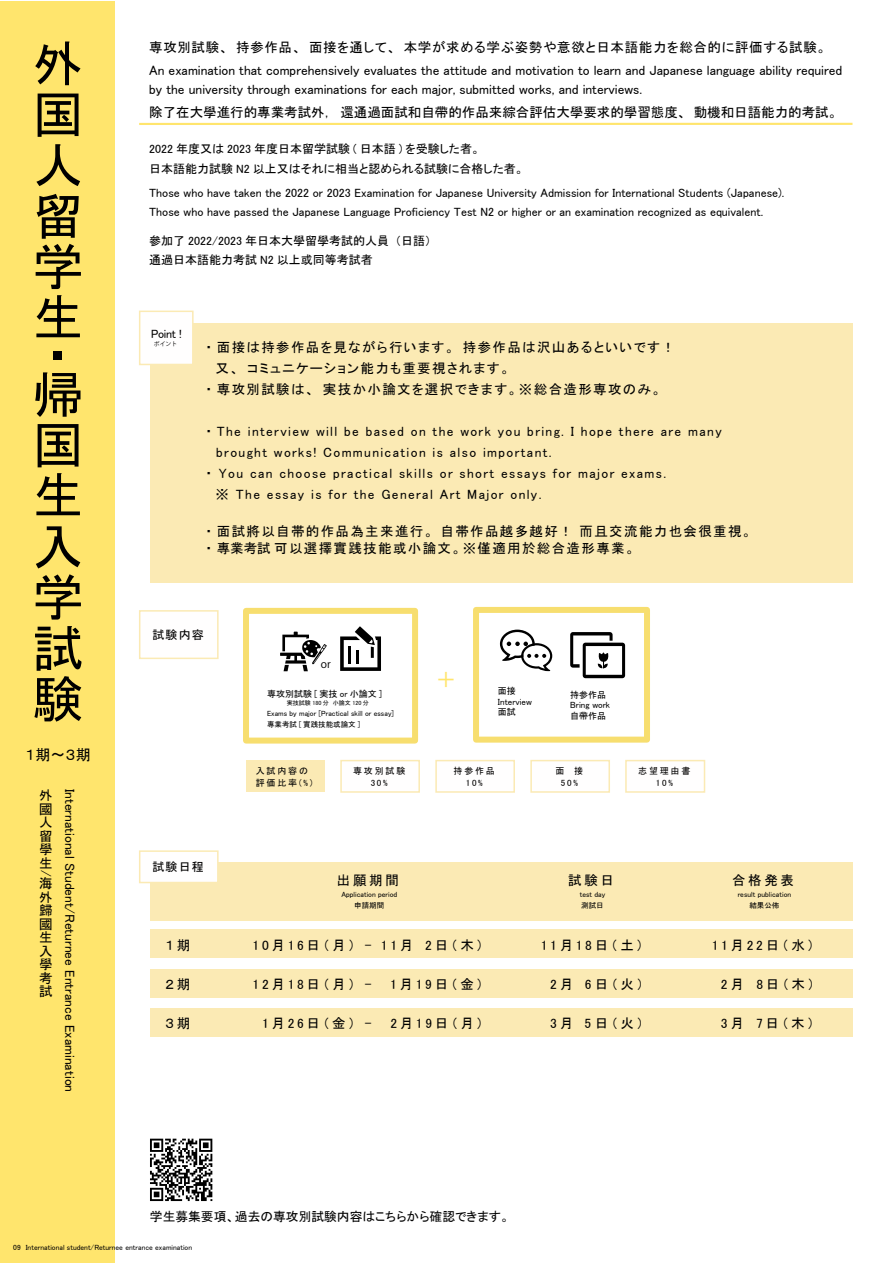
<style>
.page{position:relative;width:893px;height:1263px;background:#fff}
.page>*{position:absolute;margin:0;border:0;box-sizing:border-box;transform-origin:0 0}
.t1{font:50.85px/50.8px "MS P Gothic";color:#000;text-align:justify}
.t2{font:21px "MS P Gothic";color:#ffe56d}
.t3{font:15px "MS P Gothic";color:#000}
.t4{font:13.5px/13.5px "MS P Gothic";letter-spacing:.1em;color:#000;text-align:justify}
.t5{font:13.5px/22.5px "MS P Gothic";color:#000}
.t6{font:13.5px "MS P Gothic";letter-spacing:.2em;color:#000}
.t7{font:12.75px "MS P Gothic";color:#000}
.t8{font:12px/19.5px "MS P Gothic";color:#000}
.t9{font:10.65px "Koz Go Pr 6 N";color:#000}
.t10{font:9px/12px "MS P Gothic";color:#000;text-align:center}
.t11{font:9px/12px "MS P Gothic";letter-spacing:.2em;color:#000}
.t12{font:7.5px/10.5px "MS P Gothic";color:#000}
.t13{font:6px "MS P Gothic";color:#000}
.t14{font:5.85px "Koz Go Pr 6 N";color:#000}
</style>
<div class="page">
<div style="left:150px;top:324px;width:702px;height:259px;background:#fbeab4"></div>
<hr style="left:139px;top:123px;width:713px;height:2px;background:#ffe56d">
<div style="left:150px;top:862px;width:702px;height:58px;background:#fbeab4"></div>
<div style="left:150px;top:929px;width:702px;height:28px;background:#fbeab4"></div>
<div style="left:150px;top:970px;width:702px;height:28px;background:#fbeab4"></div>
<div style="left:150px;top:1008px;width:702px;height:29px;background:#fbeab4"></div>
<div style="left:0;top:1px;width:115px;height:1262px;background:#ffe56d"></div>
<div style="left:140px;top:851px;width:78px;height:31px;background:#fffefe"></div>
<div style="left:139px;top:850px;width:80px;height:33px;border:2px solid #fbeab4"></div>
<div style="left:140px;top:311px;width:53px;height:53px;background:#fffefe"></div>
<div style="left:139px;top:311px;width:55px;height:54px;border:2px solid #fbeab4"></div>
<div style="left:139px;top:610px;width:80px;height:49px;border:2px solid #fbeab4"></div>
<div style="left:246px;top:761px;width:78px;height:31px;background:#fbeab4"></div>
<div style="left:340px;top:760px;width:80px;height:33px;border:2px solid #fbeab4"></div>
<div style="left:435px;top:760px;width:80px;height:33px;border:2px solid #fbeab4"></div>
<div style="left:530px;top:760px;width:80px;height:33px;border:2px solid #fbeab4"></div>
<div style="left:625px;top:760px;width:80px;height:33px;border:2px solid #fbeab4"></div>
<svg style="left:340px;top:626px;width:41px;height:45px"></svg>
<svg style="left:280px;top:632px;width:47px;height:39px"></svg>
<div style="left:243px;top:608px;width:175px;height:135px;border:6px solid #f7de6f"></div>
<div style="left:473px;top:607px;width:177px;height:136px;border:6px solid #f7de6f"></div>
<svg style="left:500px;top:630px;width:52px;height:41px"></svg>
<svg style="left:570px;top:632px;width:55px;height:46px"></svg>
<svg style="left:150px;top:1139px;width:62px;height:62px"></svg>
<h1 class="t1" style="left:33px;top:38px;width:50px">外国人留学生・</h1>
<h1 class="t1" style="left:33px;top:368px;width:50px">帰国生入学試験</h1>
<p class="t3" style="left:25px;top:747px;width:67px">１期〜３期</p>
<p class="t4" style="left:39px;top:789px;width:14px">外國人留學生</p>
<p class="t4" style="left:53px;top:870px;width:8px;rotate:90deg">/</p>
<p class="t4" style="left:39px;top:876px;width:14px">海外歸國生入學考試</p>
<p class="t5" style="left:81px;top:789px;width:305px;rotate:90deg">International Student/Returnee Entrance Examination</p>
<p class="t5" style="left:149px;top:36px;width:695px">専攻別試験、持参作品、面接を通して、本学が求める学ぶ姿勢や意欲と日本語能力を総合的に評価する試験。<br>An examination that comprehensively evaluates the attitude and motivation to learn and Japanese language ability required</p>
<p class="t5" style="left:149px;top:78px;width:690px">by the university through examinations for each major, submitted works, and interviews.<br>除了在大學進行的專業考試外，還通過面試和自帶的作品来綜合評估大學要求的學習態度、動機和日語能力的考試。</p>
<p class="t8" style="left:149px;top:139px;width:376px">2022 年度又は 2023 年度日本留学試験 ( 日本語 ) を受験した者。<br>日本語能力試験 N2 以上又はそれに相当と認められる試験に合格した者。</p>
<p class="t8" style="left:149px;top:183px;width:637px">Those who have taken the 2022 or 2023 Examination for Japanese University Admission for International Students (Japanese).<br>Those who have passed the Japanese Language Proficiency Test N2 or higher or an examination recognized as equivalent.</p>
<p class="t8" style="left:149px;top:230px;width:283px">參加了 2022/2023 年日本大學留學考試的人員（日語）通過日本語能力考試 N2 以上或同等考試者</p>
<p class="t8" style="left:151px;top:324px;width:32px">Point !</p>
<p class="t14" style="left:154px;top:341px;width:25px">ポイント</p>
<p class="t4" style="left:205px;top:337px;width:471px;line-height:21px;text-align:left">・面接は持参作品を見ながら行います。 持参作品は沢山あるといいです！　又、 コミュニケーション能力も重要視されます。<br>・専攻別試験は、 実技か小論文を選択できます。※総合造形専攻のみ。</p>
<p class="t4" style="left:205px;top:425px;width:518px">・ The interview will be based on the work you bring. I hope there are many</p>
<p class="t4" style="left:216px;top:446px;width:337px">brought works! Communication is also important.</p>
<p class="t4" style="left:205px;top:467px;width:462px">・ You can choose practical skills or short essays for major exams.</p>
<p class="t4" style="left:205px;top:488px;width:338px">　※ The essay is for the General Art Major only.</p>
<p class="t4" style="left:205px;top:523px;width:548px;line-height:16.2px">・面試將以自帯的作品為主来進行。 自帯作品越多越好！ 而且交流能力也会很重視。・專業考試可以選擇實践技能或小論文。※僅適用於総合造形專業。</p>
<p class="t8" style="left:152px;top:625px;width:53px">試験内容</p>
<p class="t8" style="left:152px;top:857px;width:53px">試験日程</p>
<p class="t4" style="left:165px;top:939px;width:27px">１期</p>
<p class="t4" style="left:165px;top:978px;width:27px">２期</p>
<p class="t4" style="left:165px;top:1017px;width:27px">３期</p>
<p class="t9" style="left:321px;top:658px;width:11px">or</p>
<p class="t10" style="left:267px;top:687px;width:116px">専攻別試験 [ 実技 or 小論文 ]</p>
<p class="t13" style="left:267px;top:699px;width:103px">　　　　　実技試験 180 分　小論文 120 分</p>
<p class="t12" style="left:267px;top:708px;width:129px">Exams by major [Practical skill or essay]專業考試 [ 實践技能或論文 ]</p>
<h2 class="t2" style="left:436px;top:669px;width:22px">＋</h2>
<p class="t10" style="left:498px;top:686px;width:36px;line-height:10.5px;text-align:left">面接<br>Interview面試</p>
<p class="t10" style="left:570px;top:689px;width:41px;line-height:10.5px;text-align:left">持参作品<br>Bring work自帶作品</p>
<p class="t11" style="left:256px;top:764px;width:58px">入試内容の評価比率(%)</p>
<p class="t10" style="left:353px;top:764px;width:54px">専攻別試験<br>30%</p>
<p class="t10" style="left:454px;top:764px;width:43px">持参作品<br>10%</p>
<p class="t10" style="left:555px;top:764px;width:29px">面　接<br>50%</p>
<p class="t10" style="left:638px;top:764px;width:54px">志望理由書<br>10%</p>
<p class="t4" style="left:337px;top:873px;width:64px">出願期間</p>
<p class="t12" style="left:354px;top:900px;width:31px">申請期間</p>
<p class="t12" style="left:341px;top:889px;width:57px">Application period</p>
<p class="t4" style="left:568px;top:873px;width:47px">試験日</p>
<p class="t12" style="left:581px;top:900px;width:24px">測試日</p>
<p class="t12" style="left:580px;top:889px;width:27px">test day</p>
<p class="t4" style="left:732px;top:873px;width:64px">合格発表</p>
<p class="t12" style="left:738px;top:889px;width:55px;line-height:11.2px;text-align:center">result publication結果公佈</p>
<p class="t6" style="left:253px;top:939px;width:232px">10月16日（月） - 11月 2日（木）</p>
<p class="t4" style="left:253px;top:978px;width:120px">12月18日（月） -</p>
<p class="t4" style="left:390px;top:978px;width:95px">1月19日（金）</p>
<p class="t6" style="left:262px;top:1017px;width:223px">1月26日（金） -　 2月19日（月）</p>
<p class="t4" style="left:541px;top:939px;width:104px">11月18日（土）</p>
<p class="t4" style="left:550px;top:978px;width:95px">2月 6日（火）</p>
<p class="t4" style="left:550px;top:1017px;width:95px">3月 5日（火）</p>
<p class="t4" style="left:712px;top:939px;width:104px">11月22日（水）</p>
<p class="t4" style="left:721px;top:978px;width:95px">2月 8日（木）</p>
<p class="t4" style="left:721px;top:1017px;width:95px">3月 7日（木）</p>
<p class="t7" style="left:150px;top:1210px;width:361px">学生募集要項、過去の専攻別試験内容はこちらから確認できます。</p>
<p class="t12" style="left:13px;top:1242px;width:180px">09　International student/Returnee entrance examination</p>
</div>
